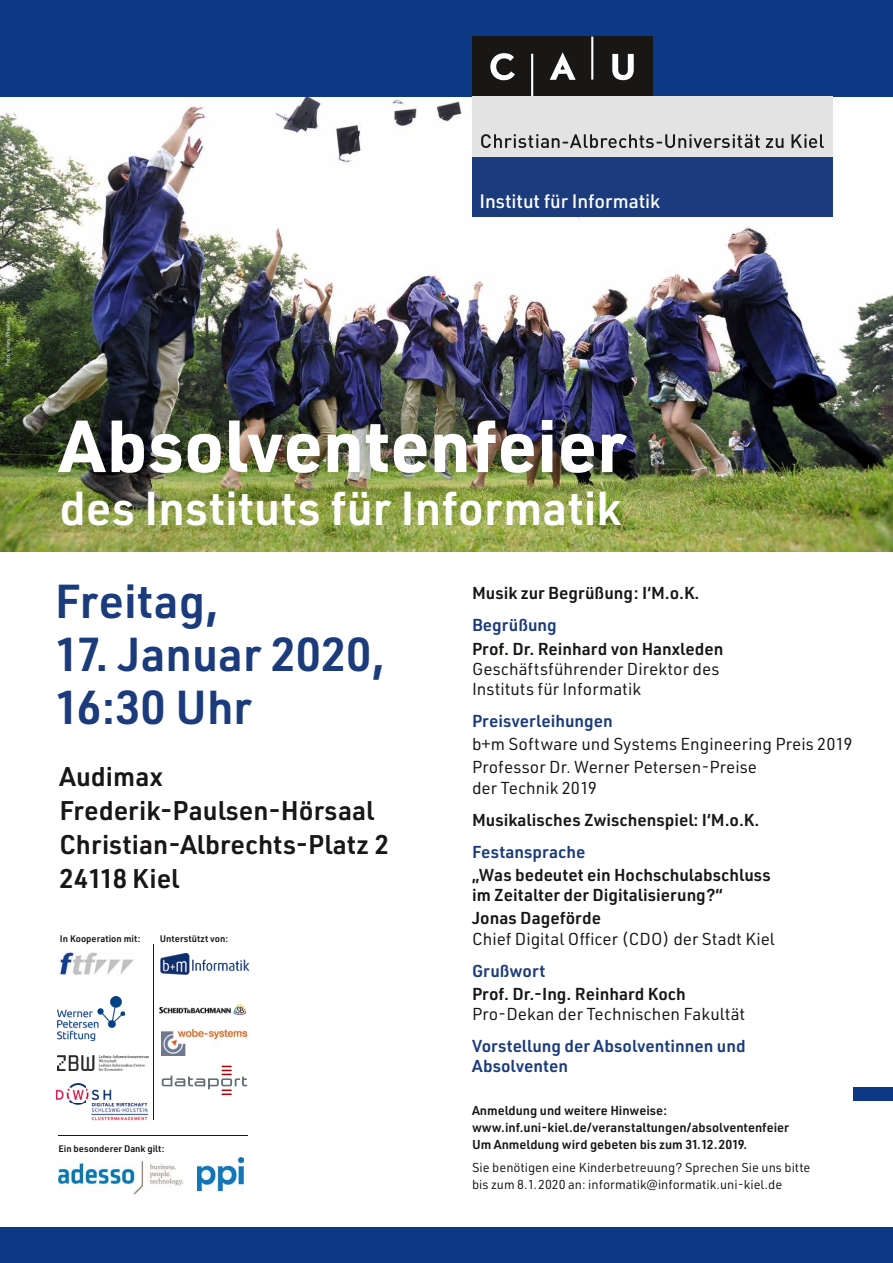
<style>
.page{position:relative;width:893px;height:1263px;background:#fff}
.page>*{position:absolute;margin:0;border:0;box-sizing:border-box;transform-origin:0 0}
.t1{font:700 72.15px "URWDIN";color:#fff}
.t2{font:600 46.65px/52.9px "URWDIN";color:#1b3b7c}
.t3{font:600 46.65px "URWDIN";color:#fff}
.t4{font:600 26.55px/33.9px "URWDIN";color:#181716}
.t5{font:500 19.05px "URWDIN";letter-spacing:-.005em;color:#fff}
.t6{font:16.95px/20.1px "URWDIN";color:#181716}
.t7{font:600 16.95px/20.1px "URWDIN";color:#181716}
.t8{font:600 16.95px/20.1px "URWDIN";color:#1b3b7c}
.t9{font:600 12.75px/17px "URWDIN";color:#181716}
.t10{font:12.75px/17px "URWDIN";color:#181716}
.t11{font:600 9.3px "URWDIN";color:#181716}
.t12{font:5.25px "URWDIN";color:#fff}
</style>
<div class="page">
<img style="left:0;top:97px;width:893px;height:455px">
<div style="left:0;top:0;width:893px;height:97px;background:#0d3884"></div>
<div style="left:0;top:1227px;width:893px;height:36px;background:#0d3884"></div>
<div style="left:472px;top:157px;width:361px;height:60px;background:#1b3b7c"></div>
<div style="left:472px;top:37px;width:180px;height:60px;background:#181716"></div>
<svg style="left:490px;top:53px;width:25px;height:27px"></svg>
<svg style="left:550px;top:52px;width:26px;height:28px"></svg>
<svg style="left:612px;top:54px;width:22px;height:26px"></svg>
<hr style="left:531px;top:54px;width:2px;height:43px;background:#fff">
<hr style="left:591px;top:37px;width:2px;height:43px;background:#fff">
<div style="left:472px;top:97px;width:361px;height:60px;background:#e3e3e3"></div>
<svg style="left:481px;top:134px;width:343px;height:14px"></svg>
<img style="left:56px;top:1083px;width:93px;height:38px">
<img style="left:60px;top:952px;width:74px;height:23px">
<img style="left:58px;top:996px;width:66px;height:44px">
<img style="left:58px;top:1055px;width:91px;height:15px">
<img style="left:58px;top:1161px;width:126px;height:34px">
<img style="left:197px;top:1157px;width:46px;height:33px">
<img style="left:160px;top:953px;width:90px;height:22px">
<img style="left:160px;top:1004px;width:86px;height:11px">
<svg style="left:162px;top:1065px;width:85px;height:30px"></svg>
<img style="left:162px;top:1029px;width:84px;height:26px">
<hr style="left:58px;top:1134px;width:189px;height:1px;background:#181716">
<hr style="left:153px;top:944px;width:1px;height:176px;background:#181716">
<div style="left:854px;top:1087px;width:39px;height:13px;background:#0d3884"></div>
<p class="t12" style="left:4px;top:365px;width:49px;rotate:-90deg">Foto: violey/Pixabay</p>
<p class="t5" style="left:479px;top:188px;width:182px">Institut für Informatik</p>
<h1 class="t1" style="left:59px;top:397px;width:568px">Absolventenfeier</h1>
<h2 class="t3" style="left:59px;top:477px;width:563px">des Instituts für Informatik</h2>
<h2 class="t2" style="left:55px;top:573px;width:165px">Freitag,</h2>
<h2 class="t2" style="left:55px;top:626px;width:332px">17. Januar 2020,<br>16:30 Uhr</h2>
<h3 class="t4" style="left:59px;top:758px;width:331px">Audimax<br>Frederik-Paulsen-Hörsaal<br>Christian-Albrechts-Platz 2<br>24118 Kiel</h3>
<p class="t11" style="left:60px;top:932px;width:82px">In Kooperation mit:</p>
<p class="t11" style="left:160px;top:932px;width:70px">Unterstützt von:</p>
<p class="t11" style="left:58px;top:1142px;width:108px">Ein besonderer Dank gilt:</p>
<p class="t7" style="left:472px;top:582px;width:229px">Musik zur Begrüßung: I‘M.o.K.</p>
<p class="t8" style="left:472px;top:615px;width:86px">Begrüßung</p>
<p class="t7" style="left:472px;top:638px;width:253px">Prof. Dr. Reinhard von Hanxleden</p>
<p class="t6" style="left:472px;top:658px;width:249px">Geschäftsführender Direktor des<br>Instituts für Informatik</p>
<p class="t8" style="left:472px;top:710px;width:142px">Preisverleihungen</p>
<p class="t6" style="left:472px;top:732px;width:382px;line-height:23.1px">b+m Software und Systems Engineering Preis 2019<br>Professor Dr. Werner Petersen-Preise</p>
<p class="t6" style="left:472px;top:777px;width:127px">der Technik 2019</p>
<p class="t7" style="left:472px;top:809px;width:289px">Musikalisches Zwischenspiel: I‘M.o.K.</p>
<p class="t8" style="left:472px;top:841px;width:115px">Festansprache</p>
<p class="t7" style="left:472px;top:864px;width:300px">„Was bedeutet ein Hochschulabschluss im Zeitalter der Digitalisierung?“</p>
<p class="t7" style="left:472px;top:907px;width:130px">Jonas Dageförde</p>
<p class="t6" style="left:472px;top:928px;width:304px">Chief Digital Officer (CDO) der Stadt Kiel</p>
<p class="t8" style="left:472px;top:960px;width:75px">Grußwort</p>
<p class="t7" style="left:472px;top:983px;width:215px">Prof. Dr.-Ing. Reinhard Koch</p>
<p class="t6" style="left:472px;top:1003px;width:275px">Pro-Dekan der Technischen Fakultät</p>
<p class="t8" style="left:472px;top:1035px;width:275px">Vorstellung der Absolventinnen und<br>Absolventen</p>
<p class="t9" style="left:472px;top:1101px;width:319px">Anmeldung und weitere Hinweise: www.inf.uni-kiel.de/veranstaltungen/absolventenfeier<br>Um Anmeldung wird gebeten bis zum 31.12.2019.</p>
<p class="t10" style="left:472px;top:1158px;width:340px">Sie benötigen eine Kinderbetreuung? Sprechen Sie uns bitte bis zum 8.1.2020 an: informatik@informatik.uni-kiel.de</p>
</div>
